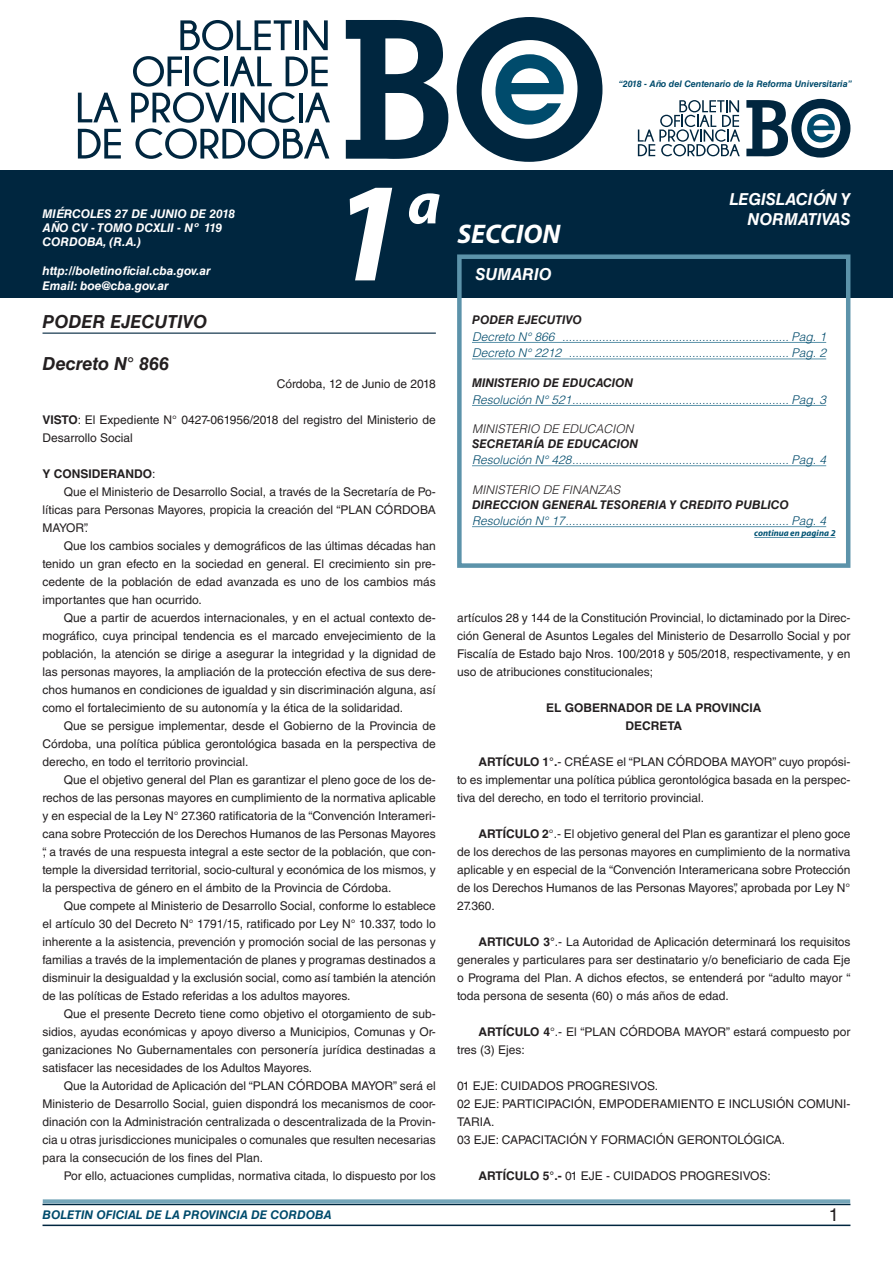
<style>
.page{position:relative;width:893px;height:1263px;background:#fff}
.page>*{position:absolute;margin:0;border:0;box-sizing:border-box;transform-origin:0 0}
.t1{font:italic 700 142.5px "Myriad Pro";color:#fff}
.t2{font:italic 700 60px "Myriad Pro";color:#fff}
.t3{font:italic 700 27px "Myriad Pro";color:#fff}
.NOMBRE_DE_MINISTERIO{font:italic 700 18px "Helvetica LT Std";color:#231f20}
.DOC__N{font:italic 700 18px "Helvetica LT Std";color:#231f20}
.t4{font:18px "Helvetica LT Std";color:#231f20}
.t5{font:italic 700 16.5px/19.8px "Helvetica LT Std";color:#fff;text-align:right}
.TEXTO_BASE{font:12px/18px "Helvetica LT Std";color:#231f20;text-align:justify}
.Res__y_Dec{font:italic 300 12px "Helvetica LT Std";color:#004b6c}
.t6{font:italic 700 12px/14.4px "Helvetica LT Std";color:#fff}
.TITULO_bold{font:italic 700 12px "Helvetica LT Std";color:#231f20}
.TEXTO_BASE-2{font:700 12px "Helvetica LT Std";color:#231f20}
.TITULO_light{font:italic 300 12px "Helvetica LT Std";color:#231f20}
.t7{font:italic 700 12px "Helvetica LT Std";color:#004b6c}
.t8{font:italic 700 9px "Helvetica LT Std";color:#004b6c}
.CONTINUA_EN{font:italic 700 9px "Myriad Pro";color:#005273}
.s1{font-weight:700}
.s2{font-weight:400}
</style>
<div class="page">
<div style="left:0;top:170px;width:893px;height:128px;background:#00263f"></div>
<svg style="left:346px;top:20px;width:102px;height:139px"></svg>
<svg style="left:457px;top:17px;width:145px;height:145px"></svg>
<svg style="left:180px;top:20px;width:112px;height:30px"></svg>
<hr style="left:295px;top:20px;width:4px;height:30px;background:#00263f">
<svg style="left:303px;top:20px;width:25px;height:30px"></svg>
<svg style="left:78px;top:93px;width:40px;height:29px"></svg>
<svg style="left:78px;top:129px;width:43px;height:30px"></svg>
<svg style="left:131px;top:56px;width:199px;height:103px"></svg>
<hr style="left:43px;top:1224px;width:807px;height:2px;background:#00263f">
<div style="left:42px;top:1198px;width:809px;height:8px;background:#fff;opacity:.75"></div>
<svg style="left:746px;top:99px;width:104px;height:59px"></svg>
<svg style="left:638px;top:100px;width:102px;height:56px"></svg>
<div style="left:457px;top:254px;width:393px;height:314px;border:4px solid #5c93aa"></div>
<hr style="left:43px;top:333px;width:393px;height:1px;background:#00263f">
<hr style="left:472px;top:342px;width:354px;height:1px;background:#5c93aa">
<hr style="left:472px;top:359px;width:354px;height:1px;background:#5c93aa">
<hr style="left:472px;top:405px;width:354px;height:1px;background:#5c93aa">
<hr style="left:472px;top:465px;width:354px;height:1px;background:#5c93aa">
<hr style="left:472px;top:526px;width:354px;height:1px;background:#5c93aa">
<hr style="left:754px;top:537px;width:82px;height:1px;background:#5c93aa">
<h1 class="t1" style="left:329px;top:140px;width:79px">1</h1>
<h2 class="t2" style="left:407px;top:164px;width:35px">a</h2>
<p class="t6" style="left:43px;top:206px;width:194px">MIÉRCOLES 27 DE JUNIO DE 2018<br>AÑO CV - TOMO DCXLII - Nº 119<br>CORDOBA, (R.A.)</p>
<p class="t6" style="left:43px;top:264px;width:170px">http://boletinoficial.cba.gov.ar<br>Email: boe@cba.gov.ar</p>
<h3 class="t5" style="left:475px;top:264px;width:78px">SUMARIO</h3>
<h3 class="t3" style="left:457px;top:216px;width:104px">SECCION</h3>
<p class="t8" style="left:619px;top:78px;width:235px">“2018 - Año del Centenario de la Reforma Universitaria”</p>
<h3 class="t5" style="left:729px;top:189px;width:123px">LEGISLACIÓN Y<br>NORMATIVAS</h3>
<p class="NOMBRE_DE_MINISTERIO" style="left:43px;top:311px;width:166px">PODER EJECUTIVO</p>
<p class="DOC__N" style="left:43px;top:352px;width:128px">Decreto N° 866</p>
<p class="TEXTO_BASE" style="left:277px;top:375px;width:160px">Córdoba, 12 de Junio de 2018</p>
<p class="TEXTO_BASE" style="left:43px;top:411px;width:395px"><span class="s1">VISTO</span>: El Expediente N° 0427-061956/2018 del registro del Ministerio de<br>Desarrollo Social</p>
<p class="TEXTO_BASE-2" style="left:43px;top:466px;width:115px">Y CONSIDERANDO<span class="s2">:</span></p>
<p class="TEXTO_BASE" style="left:43px;top:483px;width:395px;text-indent:21px">Que el Ministerio de Desarrollo Social, a través de la Secretaría de Po&shy;líticas para Personas Mayores, propicia la creación del “PLAN CÓRDOBA MAYOR”.</p>
<p class="TEXTO_BASE" style="left:43px;top:537px;width:395px;text-indent:21px">Que los cambios sociales y demográficos de las últimas décadas han tenido un gran efecto en la sociedad en general. El crecimiento sin pre&shy;cedente de la población de edad avanzada es uno de los cambios más importantes que han ocurrido.</p>
<p class="TEXTO_BASE" style="left:43px;top:609px;width:395px;text-indent:21px">Que a partir de acuerdos internacionales, y en el actual contexto de&shy;mográfico, cuya principal tendencia es el marcado envejecimiento de la población, la atención se dirige a asegurar la integridad y la dignidad de las personas mayores, la ampliación de la protección efectiva de sus dere&shy;chos humanos en condiciones de igualdad y sin discriminación alguna, así como el fortalecimiento de su autonomía y la ética de la solidaridad.</p>
<p class="TEXTO_BASE" style="left:43px;top:717px;width:395px;text-indent:21px">Que se persigue implementar, desde el Gobierno de la Provincia de Córdoba, una política pública gerontológica basada en la perspectiva de derecho, en todo el territorio provincial.</p>
<p class="TEXTO_BASE" style="left:43px;top:771px;width:395px;text-indent:21px">Que el objetivo general del Plan es garantizar el pleno goce de los de&shy;rechos de las personas mayores en cumplimiento de la normativa aplicable y en especial de la Ley N° 27.360 ratificatoria de la “Convención Interameri&shy;cana sobre Protección de los Derechos Humanos de las Personas Mayores “, a través de una respuesta integral a este sector de la población, que con&shy;temple la diversidad territorial, socio-cultural y económica de los mismos, y la perspectiva de género en el ámbito de la Provincia de Córdoba.</p>
<p class="TEXTO_BASE" style="left:43px;top:897px;width:395px;text-indent:21px">Que compete al Ministerio de Desarrollo Social, conforme lo establece el artículo 30 del Decreto N° 1791/15, ratificado por Ley N° 10.337, todo lo inherente a la asistencia, prevención y promoción social de las personas y familias a través de la implementación de planes y programas destinados a disminuir la desigualdad y la exclusión social, como así también la atención de las políticas de Estado referidas a los adultos mayores.</p>
<p class="TEXTO_BASE" style="left:43px;top:1005px;width:395px;text-indent:21px">Que el presente Decreto tiene como objetivo el otorgamiento de sub&shy;sidios, ayudas económicas y apoyo diverso a Municipios, Comunas y Or&shy;ganizaciones No Gubernamentales con personería jurídica destinadas a satisfacer las necesidades de los Adultos Mayores.</p>
<p class="TEXTO_BASE" style="left:43px;top:1077px;width:395px;text-indent:21px">Que la Autoridad de Aplicación del “PLAN CÓRDOBA MAYOR” será el Ministerio de Desarrollo Social, guien dispondrá los mecanismos de coor&shy;dinación con la Administración centralizada o descentralizada de la Provin&shy;cia u otras jurisdicciones municipales o comunales que resulten necesarias para la consecución de los fines del Plan.</p>
<p class="TEXTO_BASE" style="left:64px;top:1167px;width:374px">Por ello, actuaciones cumplidas, normativa citada, lo dispuesto por los</p>
<p class="TITULO_bold" style="left:472px;top:313px;width:111px">PODER EJECUTIVO</p>
<p class="Res__y_Dec" style="left:472px;top:329px;width:356px">Decreto N° 866 .................................................................... Pag. 1</p>
<p class="Res__y_Dec" style="left:472px;top:346px;width:356px">Decreto N° 2212 .................................................................. Pag. 2</p>
<p class="TITULO_bold" style="left:472px;top:376px;width:163px">MINISTERIO DE EDUCACION</p>
<p class="Res__y_Dec" style="left:472px;top:392px;width:356px">Resolución N° 521................................................................. Pag. 3</p>
<p class="TITULO_light" style="left:472px;top:421px;width:163px">MINISTERIO DE EDUCACION</p>
<p class="TITULO_bold" style="left:472px;top:436px;width:168px">SECRETARÍA DE EDUCACION</p>
<p class="Res__y_Dec" style="left:472px;top:452px;width:356px">Resolución N° 428................................................................. Pag. 4</p>
<p class="TITULO_light" style="left:472px;top:482px;width:150px">MINISTERIO DE FINANZAS</p>
<p class="TITULO_bold" style="left:472px;top:497px;width:318px">DIRECCION GENERAL TESORERIA Y CREDITO PUBLICO</p>
<p class="Res__y_Dec" style="left:472px;top:513px;width:356px">Resolución N° 17................................................................... Pag. 4</p>
<p class="CONTINUA_EN" style="left:754px;top:527px;width:83px">continua en pagina 2</p>
<p class="TEXTO_BASE" style="left:457px;top:609px;width:395px">artículos 28 y 144 de la Constitución Provincial, lo dictaminado por la Direc&shy;ción General de Asuntos Legales del Ministerio de Desarrollo Social y por Fiscalía de Estado bajo Nros. 100/2018 y 505/2018, respectivamente, y en uso de atribuciones constitucionales;</p>
<p class="TEXTO_BASE-2" style="left:546px;top:700px;width:217px">EL GOBERNADOR DE LA PROVINCIA</p>
<p class="TEXTO_BASE-2" style="left:625px;top:718px;width:58px">DECRETA</p>
<p class="TEXTO_BASE" style="left:457px;top:753px;width:395px;text-indent:21px"><span class="s1">ARTÍCULO 1°.</span>- CRÉASE el “PLAN CÓRDOBA MAYOR” cuyo propósi&shy;to es implementar una política pública gerontológica basada en la perspec&shy;tiva del derecho, en todo el territorio provincial.</p>
<p class="TEXTO_BASE" style="left:457px;top:825px;width:395px;text-indent:21px"><span class="s1">ARTÍCULO 2</span>°.- El objetivo general del Plan es garantizar el pleno goce de los derechos de las personas mayores en cumplimiento de la normativa aplicable y en especial de la “Convención Interamericana sobre Protección de los Derechos Humanos de las Personas Mayores”, aprobada por Ley N° 27.360.</p>
<p class="TEXTO_BASE" style="left:457px;top:933px;width:395px;text-indent:21px"><span class="s1">ARTICULO 3°</span>.- La Autoridad de Aplicación determinará los requisitos generales y particulares para ser destinatario y/o beneficiario de cada Eje o Programa del Plan. A dichos efectos, se entenderá por “adulto mayor “ toda persona de sesenta (60) o más años de edad.</p>
<p class="TEXTO_BASE" style="left:457px;top:1023px;width:395px;text-indent:21px"><span class="s1">ARTÍCULO 4</span>°.- El “PLAN CÓRDOBA MAYOR” estará compuesto por tres (3) Ejes:</p>
<p class="TEXTO_BASE" style="left:457px;top:1077px;width:203px">01 EJE: CUIDADOS PROGRESIVOS.</p>
<p class="TEXTO_BASE" style="left:457px;top:1095px;width:395px">02 EJE: PARTICIPACIÓN, EMPODERAMIENTO E INCLUSIÓN COMUNI-<br>TARIA.</p>
<p class="TEXTO_BASE" style="left:457px;top:1131px;width:330px">03 EJE: CAPACITACIÓN Y FORMACIÓN GERONTOLÓGICA.</p>
<p class="TEXTO_BASE" style="left:478px;top:1167px;width:294px"><span class="s1">ARTÍCULO 5°.-</span> 01 EJE - CUIDADOS PROGRESIVOS:</p>
<p class="t7" style="left:43px;top:1208px;width:290px">BOLETIN OFICIAL DE LA PROVINCIA DE CORDOBA</p>
<p class="t4" style="left:829px;top:1204px;width:12px">1</p>
</div>
